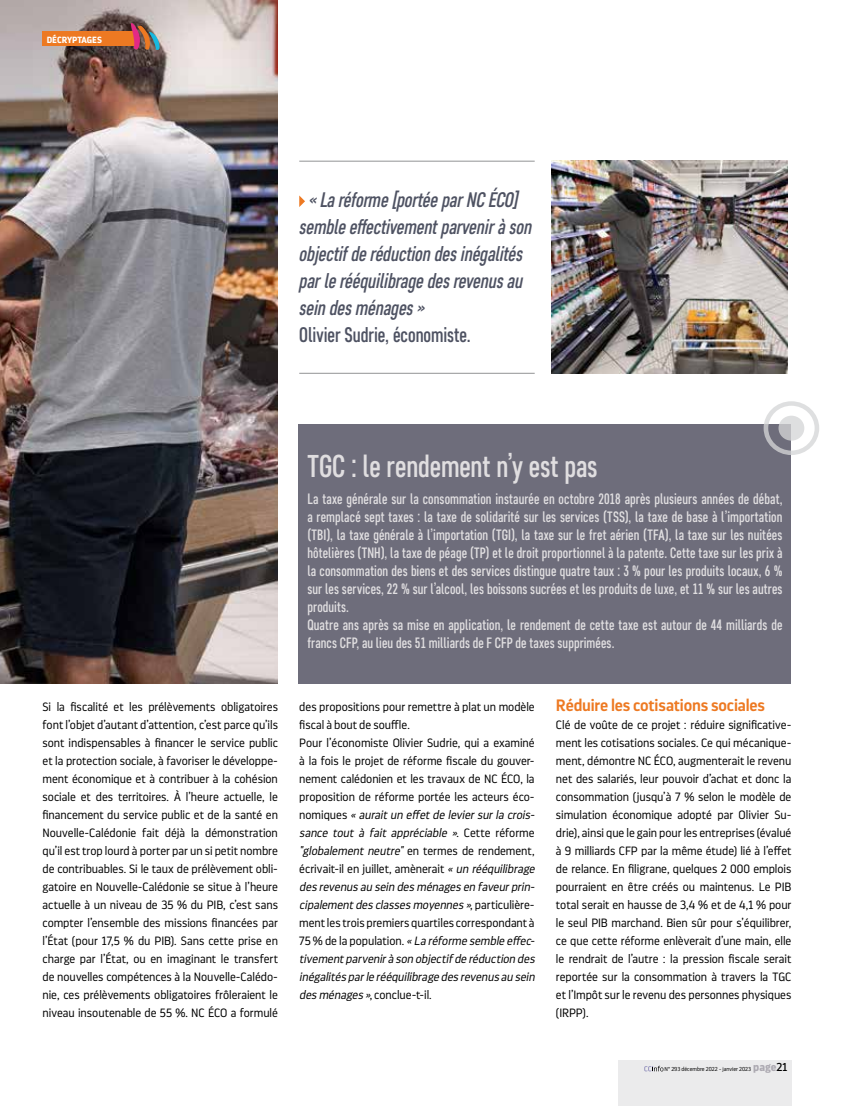
<style>
.page{position:relative;width:851px;height:1106px;background:#fff}
.page>*{position:absolute;margin:0;border:0;box-sizing:border-box;transform-origin:0 0}
.t1{font:500 31.5px "Core Sans D47 Cn";letter-spacing:-.005em;color:#e0dee0}
.t2{font:italic 500 21px/27px "Core Sans D47 Cn";color:#4e5262}
.t3{font:500 21px "Core Sans D47 Cn";letter-spacing:-.005em;color:#4e5262}
.t4{font:600 16.5px "Darwin Pro";letter-spacing:-.01em;color:#ed7922}
.t5{font:500 15px/18px "Core Sans D47 Cn";letter-spacing:.005em;color:#e0dee0}
.t6{font:300 12px/18px "Darwin Pro";letter-spacing:-.005em;color:#000;text-align:justify}
.t7{font:700 9px "Darwin Pro";color:#fff}
.t8{font:300 5.7px "Darwin Pro";color:#000}
.s1{font-style:italic}
.s2{font-weight:700;font-size:11.4px;color:#adaab2}
.s3{font-weight:400;font-size:11.4px}
</style>
<div class="page">
<img style="left:0;top:0;width:278px;height:683px">
<div style="left:299px;top:424px;width:491px;height:259px;background:#6e6d7b"></div>
<svg style="left:763px;top:401px;width:56px;height:54px"></svg>
<svg style="left:299px;top:195px;width:6px;height:12px"></svg>
<hr style="left:299px;top:161px;width:235px;height:1px;background:#929395">
<hr style="left:299px;top:373px;width:235px;height:1px;background:#929395">
<img style="left:551px;top:161px;width:236px;height:213px">
<div style="left:43px;top:32px;width:94px;height:14px;background:#ed7922"></div>
<svg style="left:131px;top:23px;width:29px;height:29px"></svg>
<div style="left:617px;top:1060px;width:174px;height:46px;background:#ebebec"></div>
<svg style="left:644px;top:1065px;width:19px;height:6px"></svg>
<p class="t7" style="left:47px;top:33px;width:57px">DÉCRYPTAGES</p>
<h2 class="t2" style="left:299px;top:186px;width:234px;text-indent:10px">« La réforme [portée par NC ÉCO] semble effectivement parvenir à son objectif de réduction des inégalités par le rééquilibrage des revenus au sein des ménages »</h2>
<h2 class="t3" style="left:299px;top:322px;width:173px">Olivier Sudrie, économiste.</h2>
<h1 class="t1" style="left:307px;top:447px;width:292px">TGC : le rendement n’y est pas</h1>
<p class="t5" style="left:307px;top:490px;width:476px">La taxe générale sur la consommation instaurée en octobre 2018 après plusieurs années de débat, a remplacé sept taxes : la taxe de solidarité sur les services (TSS), la taxe de base à l’importation (TBI), la taxe générale à l’importation (TGI), la taxe sur le fret aérien (TFA), la taxe sur les nuitées hôtelières (TNH), la taxe de péage (TP) et le droit proportionnel à la patente. Cette taxe sur les prix à la consommation des biens et des services distingue quatre taux : 3 % pour les produits locaux, 6 % sur les services, 22 % sur l’alcool, les boissons sucrées et les produits de luxe, et 11 % sur les autres produits.<br>Quatre ans après sa mise en application, le rendement de cette taxe est autour de 44 milliards de francs CFP, au lieu des 51 milliards de F CFP de taxes supprimées.</p>
<p class="t6" style="left:43px;top:698px;width:237px">Si la fiscalité et les prélèvements obligatoires font l’objet d’autant d’attention, c’est parce qu’ils sont indispensables à financer le service public et la protection sociale, à favoriser le développe&shy;ment économique et à contribuer à la cohésion sociale et des territoires. À l’heure actuelle, le financement du service public et de la santé en Nouvelle-Calédonie fait déjà la démonstration qu’il est trop lourd à porter par un si petit nombre de contribuables. Si le taux de prélèvement obli&shy;gatoire en Nouvelle-Calédonie se situe à l’heure actuelle à un niveau de 35 % du PIB, c’est sans compter l’ensemble des missions financées par l’État (pour 17,5 % du PIB). Sans cette prise en charge par l’État, ou en imaginant le transfert de nouvelles compétences à la Nouvelle-Calédo&shy;nie, ces prélèvements obligatoires frôleraient le niveau insoutenable de 55 %. NC ÉCO a formulé</p>
<p class="t6" style="left:299px;top:698px;width:239px;text-align:left">des propositions pour remettre à plat un modèle fiscal à bout de souffle.<br>Pour l’économiste Olivier Sudrie, qui a examiné à la fois le projet de réforme fiscale du gouver&shy;nement calédonien et les travaux de NC ÉCO, la proposition de réforme portée les acteurs éco&shy;n o m i q u e s <span class="s1">«auraitun effetde leviersurla crois&shy;sance tout à fait appréciable »</span>. C e t t e r é fo r m e <span class="s1">"globalement neutre"</span> e n te rm es d e re n d e m e nt, écrivait-il en juillet, amènerait <span class="s1">«un rééquilibrage desrevenusau sein desménagesen faveurprin&shy;cipalementdesclassesmoyennes»</span>, p a r t i c u l i è r e - ment les trois premiers quartiles correspondant à 7 5 % d e l a p o p u l a t i o n . <span class="s1">«La réforme semble effec&shy;tivementparvenirà son objectifde réduction des inégalitésparle rééquilibrage desrevenusau sein desménages»</span>, conclue-t-il.</p>
<h3 class="t4" style="left:556px;top:694px;width:210px">Réduire les cotisations sociales</h3>
<p class="t6" style="left:556px;top:716px;width:237px">Clé de voûte de ce projet : réduire significative&shy;ment les cotisations sociales. Ce qui mécanique&shy;ment, démontre NC ÉCO, augmenterait le revenu net des salariés, leur pouvoir d’achat et donc la consommation (jusqu’à 7 % selon le modèle de simulation économique adopté par Olivier Su&shy;drie), ainsi que le gain pour les entreprises (évalué à 9 milliards CFP par la même étude) lié à l’effet de relance. En filigrane, quelques 2 000 emplois pourraient en être créés ou maintenus. Le PIB total serait en hausse de 3,4 % et de 4,1 % pour le seul PIB marchand. Bien sûr pour s’équilibrer, ce que cette réforme enlèverait d’une main, elle le rendrait de l’autre : la pression fiscale serait reportée sur la consommation à travers la TGC et l’Impôt sur le revenu des personnes physiques (IRPP).</p>
<p class="t8" style="left:664px;top:1065px;width:124px">N° 293 décembre 2022 - janvier 2023 <span class="s2">page</span><span class="s3">21</span></p>
</div>
